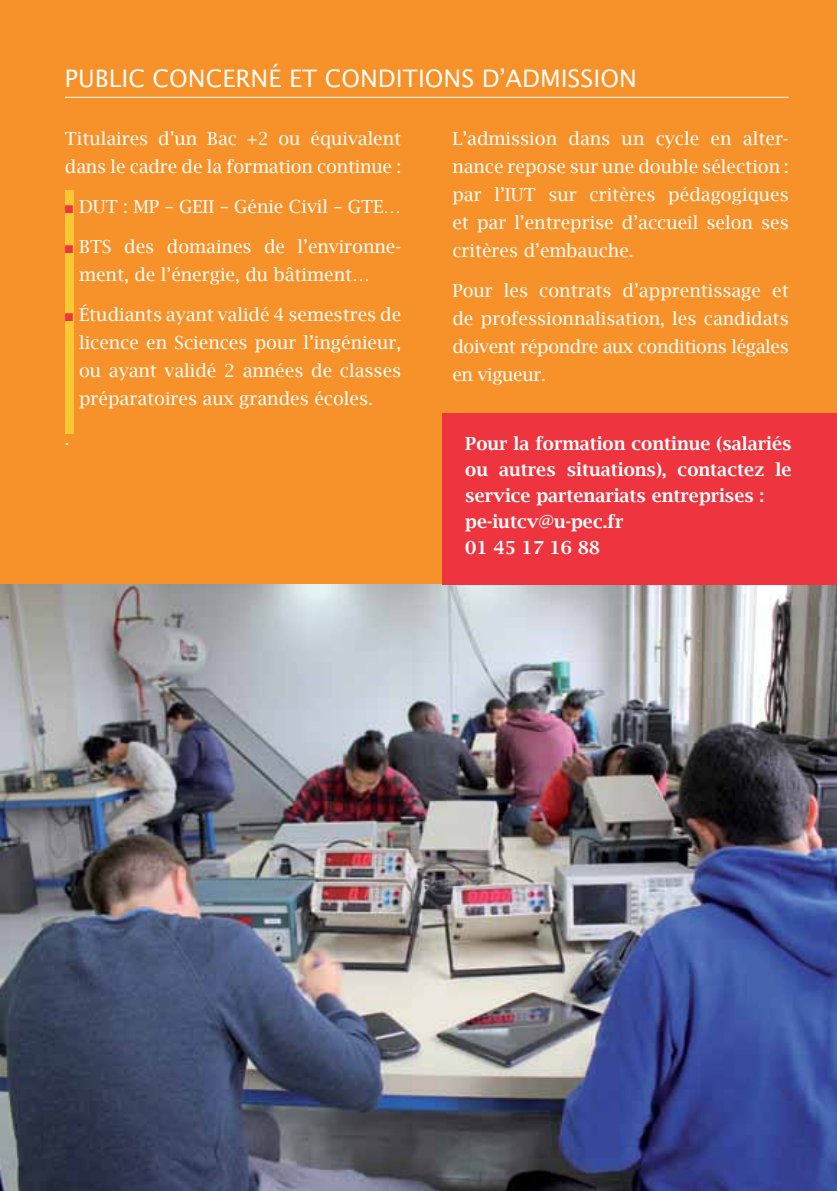
<style>
.page{position:relative;width:837px;height:1191px;background:#fff}
.page>*{position:absolute;margin:0;border:0;box-sizing:border-box;transform-origin:0 0}
.t1{font:24px "Lucida Sans";color:#fff}
.t2{font:18px/28px "Lucida Bright";color:#fff;text-align:justify}
.t3{font:600 18px/26px "Lucida Bright";color:#fff}
.s1{color:#ee343f}
</style>
<div class="page">
<div style="left:0;top:0;width:836px;height:1191px;background:#f7922a"></div>
<img style="left:0;top:584px;width:836px;height:607px">
<hr style="left:65px;top:97px;width:723px;height:1px;background:#fff">
<div style="left:65px;top:190px;width:8px;height:244px;background:#fac834"></div>
<hr style="left:836px;top:0;width:1px;height:1191px;background:#425a6c">
<div style="left:442px;top:413px;width:394px;height:171px;background:#ee343f"></div>
<h1 class="t1" style="left:65px;top:63px;width:573px">PUBLIC CONCERNÉ ET CONDITIONS D’ADMISSION</h1>
<p class="t2" style="left:65px;top:124px;width:338px">Titulaires d’un Bac +2 ou équivalent dans le cadre de la formation continue :</p>
<p class="t2" style="left:65px;top:192px;width:338px"><span class="s1">■</span> DUT : MP – GEII – Génie Civil – GTE…</p>
<p class="t2" style="left:79px;top:232px;width:323px;text-indent:-14px"><span class="s1">■</span> BTS des domaines de l’environne&shy;ment, de l’énergie, du bâtiment…</p>
<p class="t2" style="left:79px;top:300px;width:324px;text-indent:-14px"><span class="s1">■</span> Étudiants ayant validé 4 semestres de licence en Sciences pour l’ingénieur, ou ayant validé 2 années de classes préparatoires aux grandes écoles.</p>
<p class="t2" style="left:65px;top:424px;width:6px">.</p>
<p class="t2" style="left:452px;top:124px;width:338px">L’admission dans un cycle en alter&shy;nance repose sur une double sélection : par l’IUT sur critères pédagogiques et par l’entreprise d’accueil selon ses critères d’embauche.</p>
<p class="t2" style="left:452px;top:276px;width:338px">Pour les contrats d’apprentissage et de professionnalisation, les candidats doivent répondre aux conditions légales en vigueur.</p>
<p class="t3" style="left:465px;top:430px;width:327px">Pour la formation continue (salariés ou autres situations), contactez le service partenariats entreprises : pe-iutcv@u-pec.fr<br>01 45 17 16 88</p>
</div>
